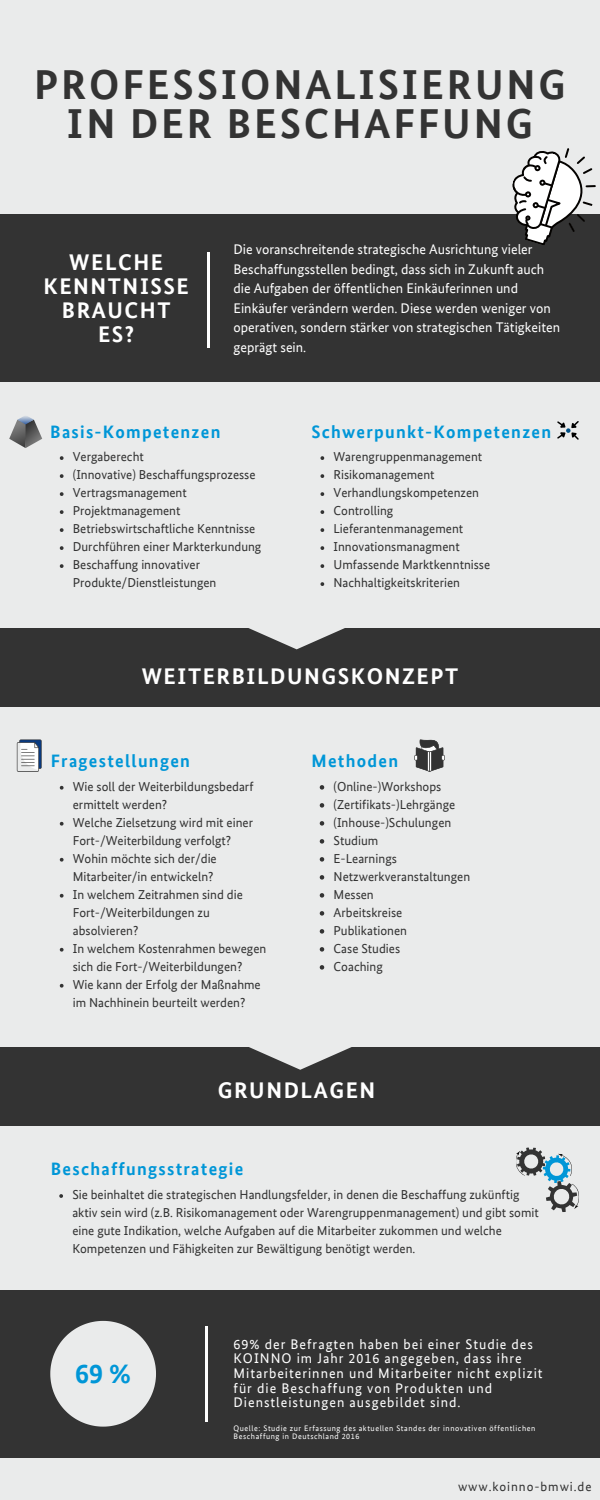
<style>
.page{position:relative;width:600px;height:1500px;background:#eaebeb}
.page>*{position:absolute;margin:0;border:0;box-sizing:border-box;transform-origin:0 0}
.t1{font:700 41.9px/39px "Bundes Sans Office";letter-spacing:.07em;color:#333;text-align:center}
.t2{font:700 28px "Bundes Sans Office";color:#0096d7}
.t3{font:700 22.7px/24px "Bundes Sans Office";letter-spacing:.07em;color:#fff;text-align:center}
.t4{font:700 18px "Bundes Sans Office";letter-spacing:.07em;color:#0096d7}
.t5{font:14px/19.5px "Bundes Sans Office";color:#fff}
.t6{font:14px/14.7px "Bundes Sans Office";letter-spacing:.07em;color:#fff}
.t7{font:13px/18px "Bundes Sans Office";color:#333}
.t8{font:13px "Bundes Sans Office";letter-spacing:.07em;color:#333}
.t9{font:8px/8px "Bundes Sans Office";letter-spacing:.07em;color:#fff}
</style>
<div class="page">
<div style="left:0;top:214px;width:600px;height:168px;background:#333"></div>
<div style="left:0;top:1290px;width:600px;height:168px;background:#333"></div>
<svg style="left:50px;top:1321px;width:106px;height:106px"></svg>
<hr style="left:208px;top:252px;width:2px;height:96px;background:#fff">
<svg style="left:512px;top:148px;width:84px;height:97px"></svg>
<svg style="left:9px;top:416px;width:33px;height:32px"></svg>
<svg style="left:414px;top:739px;width:31px;height:33px"></svg>
<div style="left:0;top:628px;width:600px;height:79px;background:#333"></div>
<svg style="left:59px;top:529px;width:286px;height:120px"></svg>
<svg style="left:557px;top:421px;width:22px;height:19px"></svg>
<svg style="left:17px;top:740px;width:25px;height:32px"></svg>
<div style="left:0;top:1047px;width:600px;height:79px;background:#333"></div>
<svg style="left:59px;top:947px;width:293px;height:123px"></svg>
<hr style="left:205px;top:1326px;width:3px;height:96px;background:#fff">
<svg style="left:516px;top:1147px;width:63px;height:65px"></svg>
<svg style="left:60px;top:456px;width:4px;height:4px"></svg>
<svg style="left:60px;top:474px;width:4px;height:4px"></svg>
<svg style="left:60px;top:492px;width:4px;height:4px"></svg>
<svg style="left:60px;top:510px;width:4px;height:4px"></svg>
<svg style="left:60px;top:528px;width:4px;height:4px"></svg>
<svg style="left:60px;top:546px;width:4px;height:4px"></svg>
<svg style="left:60px;top:564px;width:4px;height:4px"></svg>
<svg style="left:320px;top:785px;width:4px;height:5px"></svg>
<svg style="left:320px;top:803px;width:4px;height:5px"></svg>
<svg style="left:320px;top:821px;width:4px;height:5px"></svg>
<svg style="left:320px;top:839px;width:4px;height:5px"></svg>
<svg style="left:320px;top:857px;width:4px;height:5px"></svg>
<svg style="left:320px;top:875px;width:4px;height:5px"></svg>
<svg style="left:320px;top:893px;width:4px;height:5px"></svg>
<svg style="left:320px;top:911px;width:4px;height:5px"></svg>
<svg style="left:320px;top:929px;width:4px;height:5px"></svg>
<svg style="left:320px;top:947px;width:4px;height:5px"></svg>
<svg style="left:320px;top:965px;width:4px;height:5px"></svg>
<svg style="left:320px;top:456px;width:4px;height:4px"></svg>
<svg style="left:320px;top:474px;width:4px;height:4px"></svg>
<svg style="left:320px;top:492px;width:4px;height:4px"></svg>
<svg style="left:320px;top:510px;width:4px;height:4px"></svg>
<svg style="left:320px;top:528px;width:4px;height:4px"></svg>
<svg style="left:320px;top:546px;width:4px;height:4px"></svg>
<svg style="left:320px;top:564px;width:4px;height:4px"></svg>
<svg style="left:320px;top:582px;width:4px;height:4px"></svg>
<svg style="left:60px;top:786px;width:4px;height:4px"></svg>
<svg style="left:60px;top:822px;width:4px;height:4px"></svg>
<svg style="left:60px;top:858px;width:4px;height:4px"></svg>
<svg style="left:60px;top:894px;width:4px;height:4px"></svg>
<svg style="left:60px;top:948px;width:4px;height:4px"></svg>
<svg style="left:60px;top:984px;width:4px;height:4px"></svg>
<svg style="left:59px;top:1194px;width:4px;height:4px"></svg>
<p class="t1" style="left:34px;top:65px;width:533px">PROFESSIONALISIERUNG<br>IN DER BESCHAFFUNG</p>
<p class="t3" style="left:44px;top:250px;width:147px">WELCHE<br>KENNTNISSE<br>BRAUCHT<br>ES?</p>
<p class="t5" style="left:234px;top:239px;width:328px">Die voranschreitende strategische Ausrichtung vieler Beschaffungsstellen bedingt, dass sich in Zukunft auch die Aufgaben der öffentlichen Einkäuferinnen und Einkäufer verändern werden. Diese werden weniger von operativen, sondern stärker von strategischen Tätigkeiten geprägt sein.</p>
<p class="t4" style="left:50px;top:420px;width:172px">Basis-Kompetenzen</p>
<p class="t4" style="left:311px;top:420px;width:241px">Schwerpunkt-Kompetenzen</p>
<p class="t7" style="left:73px;top:448px;width:73px">Vergaberecht</p>
<p class="t7" style="left:73px;top:466px;width:184px">(Innovative) Beschaffungsprozesse</p>
<p class="t7" style="left:73px;top:484px;width:116px">Vertragsmanagement</p>
<p class="t7" style="left:73px;top:502px;width:109px">Projektmanagement</p>
<p class="t7" style="left:73px;top:520px;width:184px">Betriebswirtschaftliche Kenntnisse</p>
<p class="t7" style="left:73px;top:538px;width:190px">Durchführen einer Markterkundung</p>
<p class="t7" style="left:73px;top:556px;width:145px">Beschaffung innovativer<br>Produkte/Dienstleistungen</p>
<p class="t7" style="left:334px;top:448px;width:150px">Warengruppenmanagement</p>
<p class="t7" style="left:334px;top:466px;width:103px">Risikomanagement</p>
<p class="t7" style="left:334px;top:484px;width:147px">Verhandlungskompetenzen</p>
<p class="t7" style="left:334px;top:502px;width:61px">Controlling</p>
<p class="t7" style="left:334px;top:520px;width:131px">Lieferantenmanagement</p>
<p class="t7" style="left:334px;top:538px;width:128px">Innovationsmanagment</p>
<p class="t7" style="left:334px;top:556px;width:158px">Umfassende Marktkenntnisse</p>
<p class="t7" style="left:334px;top:574px;width:128px">Nachhaltigkeitskriterien</p>
<p class="t3" style="left:142px;top:664px;width:318px">WEITERBILDUNGSKONZEPT</p>
<p class="t4" style="left:51px;top:750px;width:141px">Fragestellungen</p>
<p class="t7" style="left:73px;top:778px;width:182px">Wie soll der Weiterbildungsbedarf ermittelt werden?</p>
<p class="t7" style="left:73px;top:814px;width:182px">Welche Zielsetzung wird mit einer<br>Fort-/Weiterbildung verfolgt?</p>
<p class="t7" style="left:73px;top:850px;width:145px">Wohin möchte sich der/die<br>Mitarbeiter/in entwickeln?</p>
<p class="t7" style="left:73px;top:886px;width:171px">In welchem Zeitrahmen sind die<br>Fort-/Weiterbildungen zu absolvieren?</p>
<p class="t7" style="left:73px;top:940px;width:195px">In welchem Kostenrahmen bewegen sich die Fort-/Weiterbildungen?</p>
<p class="t7" style="left:73px;top:976px;width:189px">Wie kann der Erfolg der Maßnahme im Nachhinein beurteilt werden?</p>
<p class="t4" style="left:311px;top:750px;width:88px">Methoden</p>
<p class="t7" style="left:334px;top:778px;width:109px">(Online-)Workshops</p>
<p class="t7" style="left:334px;top:796px;width:123px">(Zertifikats-)Lehrgänge</p>
<p class="t7" style="left:334px;top:814px;width:119px">(Inhouse-)Schulungen</p>
<p class="t7" style="left:334px;top:832px;width:46px">Studium</p>
<p class="t7" style="left:334px;top:850px;width:65px">E-Learnings</p>
<p class="t7" style="left:334px;top:868px;width:138px">Netzwerkveranstaltungen</p>
<p class="t7" style="left:334px;top:886px;width:42px">Messen</p>
<p class="t7" style="left:334px;top:904px;width:70px">Arbeitskreise</p>
<p class="t7" style="left:334px;top:922px;width:75px">Publikationen</p>
<p class="t7" style="left:334px;top:940px;width:68px">Case Studies</p>
<p class="t7" style="left:334px;top:958px;width:51px">Coaching</p>
<p class="t3" style="left:218px;top:1078px;width:159px">GRUNDLAGEN</p>
<p class="t4" style="left:51px;top:1158px;width:194px">Beschaffungsstrategie</p>
<p class="t7" style="left:72px;top:1186px;width:468px">Sie beinhaltet die strategischen Handlungsfelder, in denen die Beschaffung zukünftig aktiv sein wird (z.B. Risikomanagement oder Warengruppenmanagement) und gibt somit eine gute Indikation, welche Aufgaben auf die Mitarbeiter zukommen und welche Kompetenzen und Fähigkeiten zur Bewältigung benötigt werden.</p>
<p class="t2" style="left:75px;top:1357px;width:57px">69%</p>
<p class="t6" style="left:234px;top:1336px;width:311px">69% der Befragten haben bei einer Studie des KOINNO im Jahr 2016 angegeben, dass ihre Mitarbeiterinnen und Mitarbeiter nicht explizit für die Beschaffung von Produkten und Dienstleistungen ausgebildet sind.</p>
<p class="t9" style="left:234px;top:1425px;width:303px">Quelle: Studie zur Erfassung des aktuellen Standes der innovativen öffentlichen<br>Beschaffung in Deutschland 2016</p>
<p class="t8" style="left:458px;top:1479px;width:135px">www.koinno-bmwi.de</p>
</div>
